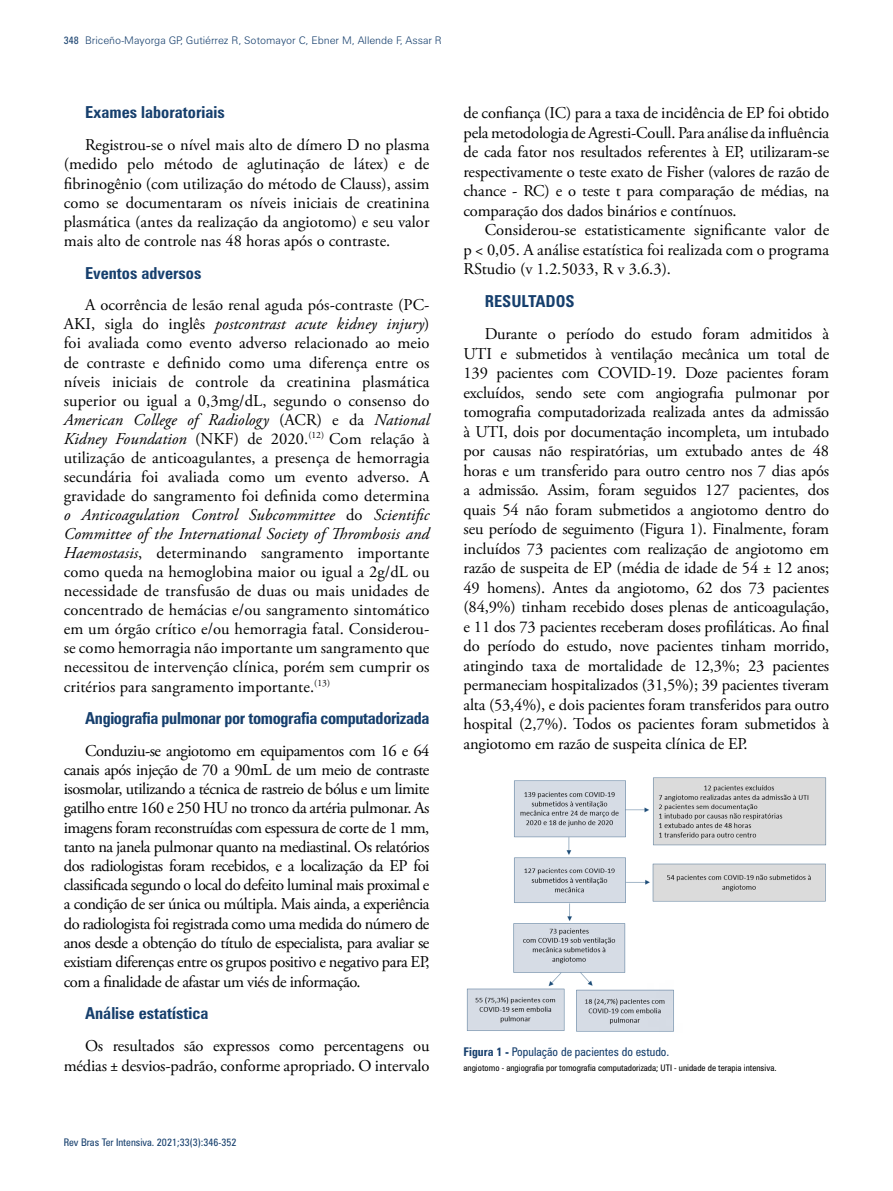
<style>
.page{position:relative;width:893px;height:1191px;background:#fff}
.page>*{position:absolute;margin:0;border:0;box-sizing:border-box;transform-origin:0 0}
.t1{font:16.5px/19.5px "Adobe Garamond Pro";letter-spacing:-.01em;color:#000;text-align:justify}
.t2{font:700 condensed 16.5px "Zurich BT";color:#163f6d}
.t3{font:700 condensed 16.5px "Zurich BT";letter-spacing:-.02em;color:#163f6d}
.t4{font:condensed 12px "Zurich BT";color:#163f6d}
.t5{font:300 10.5px "Zurich BT";color:#163f6d}
.t6{font:condensed 10.5px "Zurich BT";color:#163f6d}
.t7{font:condensed 9px "Zurich BT";color:#000}
.s1{font-weight:400;font-stretch:condensed}
.s2{font-style:italic}
.s3{font-weight:700}
</style>
<div class="page">
<img style="left:466px;top:777px;width:361px;height:255px">
<p class="t5" style="left:64px;top:34px;width:380px"><span class="s1">348</span> Briceño-Mayorga GP, Gutiérrez R, Sotomayor C, Ebner M, Allende F, Assar R</p>
<p class="t2" style="left:85px;top:102px;width:141px">Exames laboratoriais</p>
<p class="t1" style="left:64px;top:136px;width:367px;text-indent:21px">Registrou-se o nível mais alto de dímero D no plasma (medido pelo método de aglutinação de látex) e de fibrinogênio (com utilização do método de Clauss), assim como se documentaram os níveis iniciais de creatinina plasmática (antes da realização da angiotomo) e seu valor mais alto de controle nas 48 horas após o contraste.</p>
<p class="t2" style="left:85px;top:263px;width:118px">Eventos adversos</p>
<p class="t1" style="left:64px;top:296px;width:367px;line-height:19px;text-indent:21px">A ocorrência de lesão renal aguda pós-contraste (PC-AKI, sigla do inglês <span class="s2">postcontrast acute kidney injury</span>) foi avaliada como evento adverso relacionado ao meio de contraste e definido como uma diferença entre os níveis iniciais de controle da creatinina plasmática superior ou igual a 0,3mg/dL, segundo o consenso do <span class="s2">American College of Radiology</span> (ACR) e da <span class="s2">National Kidney Foundation</span> (NKF) de 2020.<sup>(12)</sup> Com relação à utilização de anticoagulantes, a presença de hemorragia secundária foi avaliada como um evento adverso. A gravidade do sangramento foi definida como determina <span class="s2">o Anticoagulation Control Subcommittee</span> do <span class="s2">Scientific Committee of the International Society of Thrombosis and Haemostasis</span>, determinando sangramento importante como queda na hemoglobina maior ou igual a 2g/dL ou necessidade de transfusão de duas ou mais unidades de concentrado de hemácias e/ou sangramento sintomático em um órgão crítico e/ou hemorragia fatal. Considerou&shy;se como hemorragia não importante um sangramento que necessitou de intervenção clínica, porém sem cumprir os critérios para sangramento importante.<sup>(13)</sup></p>
<p class="t3" style="left:85px;top:708px;width:346px">Angiografia pulmonar por tomografia computadorizada</p>
<p class="t1" style="left:64px;top:741px;width:367px;text-indent:21px">Conduziu-se angiotomo em equipamentos com 16 e 64 canais após injeção de 70 a 90mL de um meio de contraste isosmolar, utilizando a técnica de rastreio de bólus e um limite gatilho entre 160 e 250 HU no tronco da artéria pulmonar. As imagens foram reconstruídas com espessura de corte de 1 mm, tanto na janela pulmonar quanto na mediastinal. Os relatórios dos radiologistas foram recebidos, e a localização da EP foi classificada segundo o local do defeito luminal mais proximal e a condição de ser única ou múltipla. Mais ainda, a experiência do radiologista foi registrada como uma medida do número de anos desde a obtenção do título de especialista, para avaliar se existiam diferenças entre os grupos positivo e negativo para EP, com a finalidade de afastar um viés de informação.</p>
<p class="t2" style="left:85px;top:1003px;width:125px">Análise estatística</p>
<p class="t1" style="left:64px;top:1036px;width:367px;text-align:right">Os resultados são expressos como percentagens ou médias ± desvios-padrão, conforme apropriado. O intervalo</p>
<p class="t1" style="left:463px;top:104px;width:367px">de confiança (IC) para a taxa de incidência de EP foi obtido pela metodologia de Agresti-Coull. Para análise da influência de cada fator nos resultados referentes à EP, utilizaram-se respectivamente o teste exato de Fisher (valores de razão de chance - RC) e o teste t para comparação de médias, na comparação dos dados binários e contínuos.</p>
<p class="t1" style="left:463px;top:221px;width:367px;text-indent:21px">Considerou-se estatisticamente significante valor de p &lt; 0,05. A análise estatística foi realizada com o programa RStudio (v 1.2.5033, R v 3.6.3).</p>
<p class="t2" style="left:485px;top:291px;width:91px">RESULTADOS</p>
<p class="t1" style="left:463px;top:324px;width:367px;text-indent:21px">Durante o período do estudo foram admitidos à UTI e submetidos à ventilação mecânica um total de 139 pacientes com COVID-19. Doze pacientes foram excluídos, sendo sete com angiografia pulmonar por tomografia computadorizada realizada antes da admissão à UTI, dois por documentação incompleta, um intubado por causas não respiratórias, um extubado antes de 48 horas e um transferido para outro centro nos 7 dias após a admissão. Assim, foram seguidos 127 pacientes, dos quais 54 não foram submetidos a angiotomo dentro do seu período de seguimento (Figura 1). Finalmente, foram incluídos 73 pacientes com realização de angiotomo em razão de suspeita de EP (média de idade de 54 ± 12 anos; 49 homens). Antes da angiotomo, 62 dos 73 pacientes (84,9%) tinham recebido doses plenas de anticoagulação, e 11 dos 73 pacientes receberam doses profiláticas. Ao final do período do estudo, nove pacientes tinham morrido, atingindo taxa de mortalidade de 12,3%; 23 pacientes permaneciam hospitalizados (31,5%); 39 pacientes tiveram alta (53,4%), e dois pacientes foram transferidos para outro hospital (2,7%). Todos os pacientes foram submetidos à angiotomo em razão de suspeita clínica de EP.</p>
<p class="t4" style="left:463px;top:1044px;width:207px"><span class="s3">Figura 1 -</span> População de pacientes do estudo.</p>
<p class="t7" style="left:463px;top:1062px;width:315px">angiotomo - angiografia por tomografia computadorizada; UTI - unidade de terapia intensiva.</p>
<p class="t6" style="left:64px;top:1135px;width:174px">Rev Bras Ter Intensiva. 2021;33(3):346-352</p>
</div>
